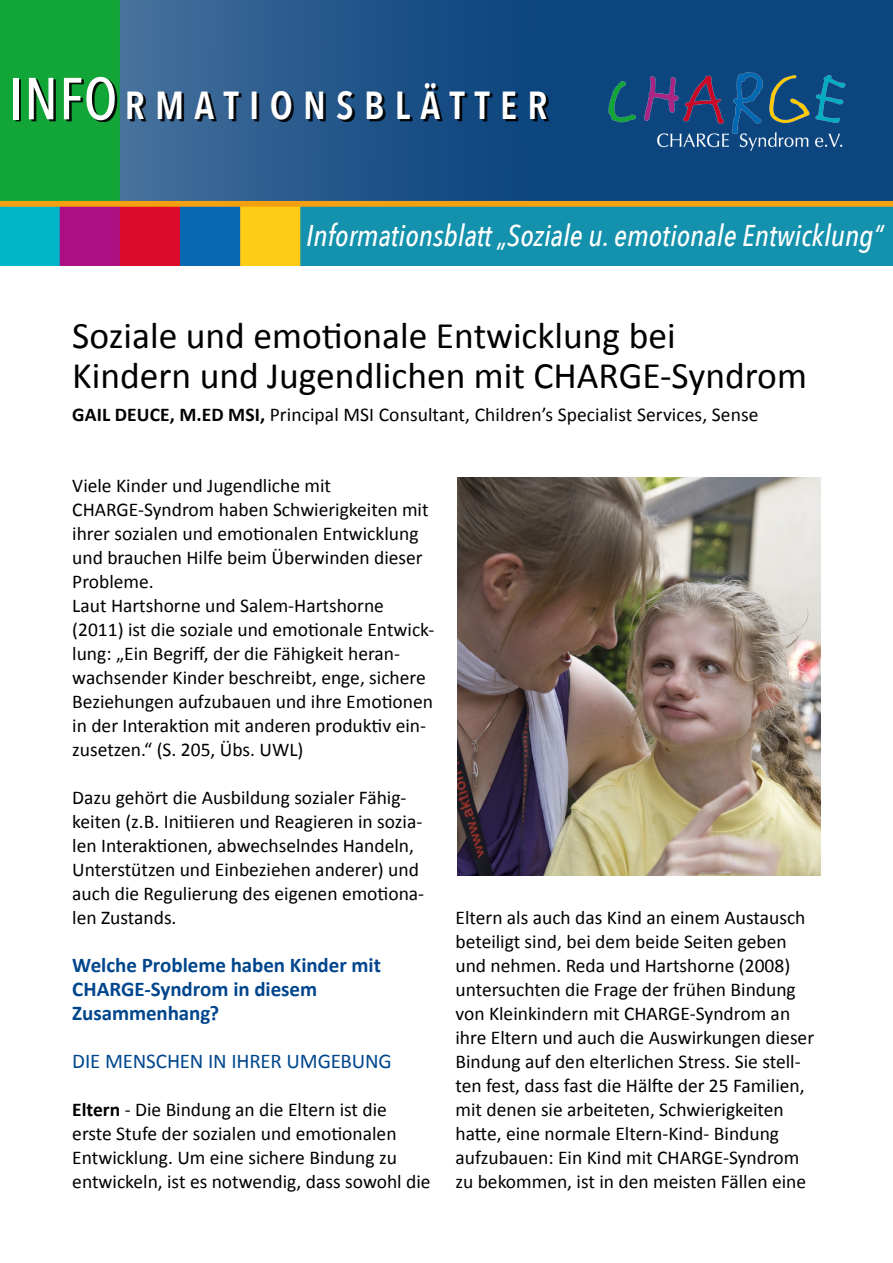
<style>
.page{position:relative;width:893px;height:1263px;background:#fff}
.page>*{position:absolute;margin:0;border:0;box-sizing:border-box;transform-origin:0 0}
.t1{font:600 39px "Avenir Next Condensed";letter-spacing:.265em;color:#fff}
.t2{font:37.5px/40.5px "Calibri";color:#000}
.t3{font:italic 500 30px "Avenir Next Condensed";color:#fff}
.t4{font:700 21px/24px "Calibri";letter-spacing:-.005em;color:#00468d}
.t5{font:21px "Calibri";letter-spacing:-.01em;color:#00468d}
.t6{font:19.5px/24px "Calibri";color:#000}
.s1{font-weight:500;font-size:58.5px}
.s2{font-weight:700}
</style>
<div class="page">
<img style="left:0;top:0;width:893px;height:265px">
<img style="left:607px;top:72px;width:239px;height:79px">
<div style="left:16px;top:79px;width:533px;height:43px;background:#000;opacity:.91"></div>
<img style="left:457px;top:477px;width:364px;height:399px">
<h1 class="t1" style="left:9px;top:82px;width:540px"><span class="s1">INFO</span> RMATIONSBLÄTTER</h1>
<h3 class="t3" style="left:306px;top:217px;width:579px">Informationsblatt „Soziale u. emotionale Entwicklung“</h3>
<h2 class="t2" style="left:72px;top:315px;width:736px">Soziale und emotionale Entwicklung bei<br>Kindern und Jugendlichen mit CHARGE-Syndrom</h2>
<p class="t6" style="left:72px;top:403px;width:688px"><span class="s2">GAIL DEUCE, M.ED MSI,</span> Principal MSI Consultant, Children’s Specialist Services, Sense</p>
<p class="t6" style="left:72px;top:473px;width:364px">Viele Kinder und Jugendliche mit CHARGE-Syndrom haben Schwierigkeiten mit ihrer sozialen und emotionalen Entwicklung und brauchen Hilfe beim Überwinden dieser Probleme.<br>Laut Hartshorne und Salem-Hartshorne (2011) ist die soziale und emotionale Entwick&shy;lung: „Ein Begriff, der die Fähigkeit heran&shy;wachsender Kinder beschreibt, enge, sichere Beziehungen aufzubauen und ihre Emotionen in der Interaktion mit anderen produktiv ein&shy;zusetzen.“ (S. 205, Übs. UWL)</p>
<p class="t6" style="left:72px;top:785px;width:353px">Dazu gehört die Ausbildung sozialer Fähig&shy;keiten (z.B. Initiieren und Reagieren in sozia&shy;len Interaktionen, abwechselndes Handeln, Unterstützen und Einbeziehen anderer) und auch die Regulierung des eigenen emotiona&shy;len Zustands.</p>
<p class="t4" style="left:72px;top:953px;width:310px">Welche Probleme haben Kinder mit<br>CHARGE-Syndrom in diesem<br>Zusammenhang?</p>
<p class="t5" style="left:72px;top:1047px;width:321px">DIE MENSCHEN IN IHRER UMGEBUNG</p>
<p class="t6" style="left:72px;top:1097px;width:360px"><span class="s2">Eltern</span> - Die Bindung an die Eltern ist die erste Stufe der sozialen und emotionalen Entwicklung. Um eine sichere Bindung zu entwickeln, ist es notwendig, dass sowohl die</p>
<p class="t6" style="left:455px;top:905px;width:360px">Eltern als auch das Kind an einem Austausch beteiligt sind, bei dem beide Seiten geben und nehmen. Reda und Hartshorne (2008) untersuchten die Frage der frühen Bindung von Kleinkindern mit CHARGE-Syndrom an ihre Eltern und auch die Auswirkungen dieser Bindung auf den elterlichen Stress. Sie stell&shy;ten fest, dass fast die Hälfte der 25 Familien, mit denen sie arbeiteten, Schwierigkeiten hatte, eine normale Eltern-Kind- Bindung aufzubauen: Ein Kind mit CHARGE-Syndrom zu bekommen, ist in den meisten Fällen eine</p>
</div>
